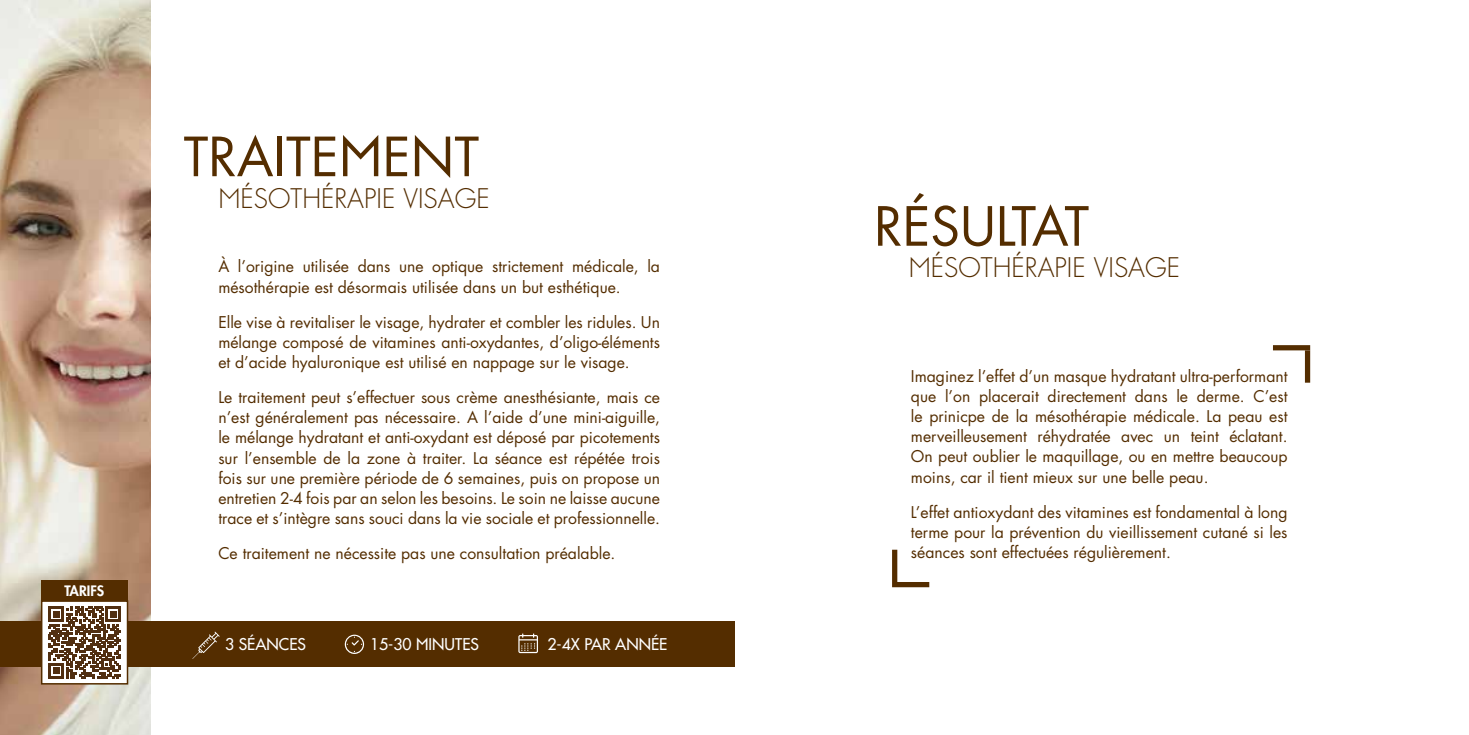
<style>
.page{position:relative;width:1469px;height:735px;background:#fff}
.page>*{position:absolute;margin:0;border:0;box-sizing:border-box;transform-origin:0 0}
.t1{font:52.5px "Futura Matignon";color:#542d00}
.t2{font:300 26.25px "Futura Matignon";color:#542d00}
.t3{font:15.75px/20.1px "Futura Matignon";color:#542d00;text-align:justify}
.t4{font:500 15.75px "Futura Matignon";color:#fff}
.t5{font:800 14px "Futura Matignon";color:#fff}
</style>
<div class="page">
<img style="left:0;top:0;width:150px;height:734px">
<div style="left:0;top:620px;width:734px;height:46px;background:#542d00"></div>
<svg style="left:345px;top:634px;width:19px;height:19px"></svg>
<svg style="left:518px;top:633px;width:20px;height:19px"></svg>
<svg style="left:193px;top:631px;width:27px;height:27px"></svg>
<div style="left:41px;top:580px;width:87px;height:20px;background:#542d00"></div>
<div style="left:42px;top:600px;width:85px;height:83px;background:#fff"></div>
<svg style="left:49px;top:606px;width:72px;height:72px"></svg>
<div style="left:53px;top:667px;width:7px;height:6px;background:#512f11"></div>
<div style="left:41px;top:600px;width:87px;height:84px;border:2px solid #542d00"></div>
<div style="left:892px;top:549px;width:5px;height:32px;background:#542d00"></div>
<div style="left:892px;top:581px;width:37px;height:6px;background:#542d00"></div>
<div style="left:1304px;top:350px;width:6px;height:32px;background:#542d00"></div>
<div style="left:1272px;top:345px;width:38px;height:5px;background:#542d00"></div>
<p class="t5" style="left:64px;top:584px;width:41px">TARIFS</p>
<h1 class="t1" style="left:184px;top:123px;width:297px">TRAITEMENT</h1>
<h2 class="t2" style="left:218px;top:183px;width:273px">MÉSOTHÉRAPIE VISAGE</h2>
<p class="t3" style="left:218px;top:256px;width:443px">À l’origine utilisée dans une optique strictement médicale, la mésothérapie est désormais utilisée dans un but esthétique.</p>
<p class="t3" style="left:218px;top:311px;width:443px">Elle vise à revitaliser le visage, hydrater et combler les ridules. Un mélange composé de vitamines anti-oxydantes, d’oligo-éléments et d’acide hyaluronique est utilisé en nappage sur le visage.</p>
<p class="t3" style="left:218px;top:387px;width:443px">Le traitement peut s’effectuer sous crème anesthésiante, mais ce n’est généralement pas nécessaire. A l’aide d’une mini-aiguille, le mélange hydratant et anti-oxydant est déposé par picotements sur l’ensemble de la zone à traiter. La séance est répétée trois fois sur une première période de 6 semaines, puis on propose un entretien 2-4 fois par an selon les besoins. Le soin ne laisse aucune trace et s’intègre sans souci dans la vie sociale et professionnelle.</p>
<p class="t3" style="left:218px;top:542px;width:398px">Ce traitement ne nécessite pas une consultation préalable.</p>
<p class="t4" style="left:225px;top:634px;width:82px">3 SÉANCES</p>
<p class="t4" style="left:547px;top:634px;width:121px">2-4X PAR ANNÉE</p>
<p class="t4" style="left:370px;top:634px;width:110px">15-30 MINUTES</p>
<h1 class="t1" style="left:874px;top:193px;width:216px">RÉSULTAT</h1>
<h2 class="t2" style="left:908px;top:252px;width:273px">MÉSOTHÉRAPIE VISAGE</h2>
<p class="t3" style="left:911px;top:365px;width:378px">Imaginez l’effet d’un masque hydratant ultra-performant que l’on placerait directement dans le derme. C’est le prinicpe de la mésothérapie médicale. La peau est merveilleusement réhydratée avec un teint éclatant.<br>On peut oublier le maquillage, ou en mettre beaucoup moins, car il tient mieux sur une belle peau.</p>
<p class="t3" style="left:911px;top:501px;width:378px">L’effet antioxydant des vitamines est fondamental à long terme pour la prévention du vieillissement cutané si les séances sont effectuées régulièrement.</p>
</div>
